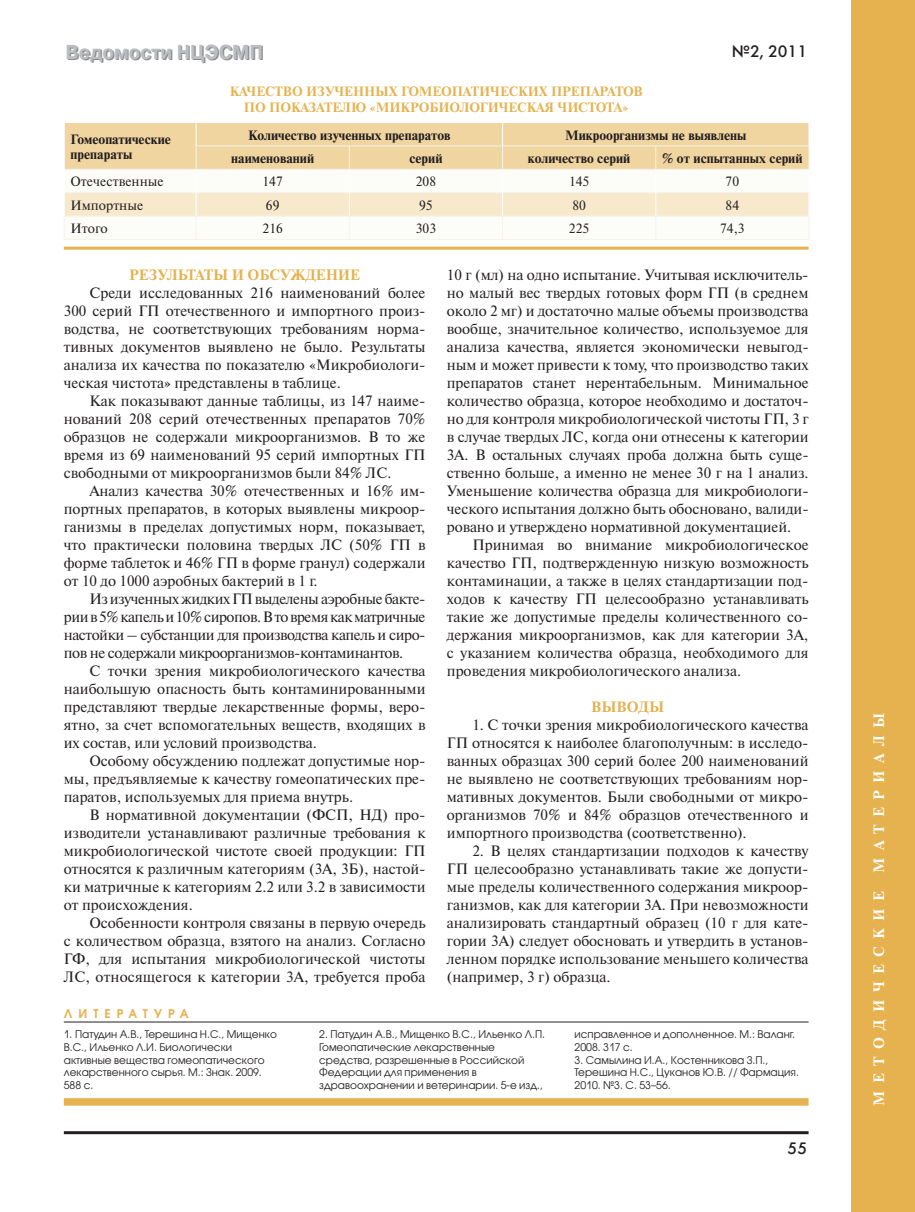
<style>
.page{position:relative;width:915px;height:1212px;background:#fff}
.page>*{position:absolute;margin:0;border:0;box-sizing:border-box;transform-origin:0 0}
.t1{font:700 20.25px "Pragmatica C";color:#8a8c8f;scale:.9 1}
.t2{font:16.5px "Futura Futuris C";color:#231f20}
.t3{font:15px/18px "Newton C";color:#231f20;text-align:justify}
.t4{font:700 15px "Newton C";color:#e5b24f}
.t5{font:700 15px "Newton C";letter-spacing:.5em;color:#fff}
.t6{font:700 13.5px/15px "Newton C";color:#231f20}
.t7{font:700 13.5px/16.2px "Newton C";color:#e5b24f;text-align:center}
.t8{font:13.5px "Newton C";color:#231f20}
.t9{font:700 12px "Avant Garde Gothic C";letter-spacing:.5em;color:#e5b24f}
.t10{font:10.5px/12.6px "Avant Garde Gothic C";color:#231f20}
</style>
<div class="page">
<hr style="left:64px;top:1131px;width:744px;height:3px;background:#231f20">
<div style="left:850px;top:0;width:64px;height:1212px;background:#e5b24f"></div>
<hr style="left:64px;top:247px;width:744px;height:3px;background:#e5b24f">
<hr style="left:64px;top:239px;width:745px;height:1px;background:#f6f3ea">
<svg style="left:64px;top:123px;width:745px;height:116px"></svg>
<div style="left:64px;top:1098px;width:744px;height:8px;background:#e5b24f"></div>
<hr style="left:64px;top:1021px;width:744px;height:1px;background:#231f20">
<h1 class="t1" style="left:67px;top:42px;width:221px">Ведомости НЦЭСМП</h1>
<p class="t2" style="left:731px;top:41px;width:77px">№2, 2011</p>
<p class="t7" style="left:230px;top:84px;width:414px">КАЧЕСТВО ИЗУЧЕННЫХ ГОМЕОПАТИЧЕСКИХ ПРЕПАРАТОВ<br>ПО ПОКАЗАТЕЛЮ «МИКРОБИОЛОГИЧЕСКАЯ ЧИСТОТА»</p>
<p class="t6" style="left:71px;top:133px;width:102px">Гомеопатические препараты</p>
<p class="t6" style="left:248px;top:128px;width:204px">Количество изученных препаратов</p>
<p class="t6" style="left:565px;top:128px;width:182px">Микроорганизмы не выявлены</p>
<p class="t6" style="left:231px;top:152px;width:84px">наименований</p>
<p class="t6" style="left:409px;top:152px;width:35px">серий</p>
<p class="t6" style="left:527px;top:152px;width:104px">количество серий</p>
<p class="t6" style="left:662px;top:152px;width:142px">% от испытанных серий</p>
<p class="t8" style="left:71px;top:177px;width:95px">Отечественные</p>
<p class="t8" style="left:262px;top:177px;width:22px">147</p>
<p class="t8" style="left:415px;top:177px;width:22px">208</p>
<p class="t8" style="left:569px;top:177px;width:22px">145</p>
<p class="t8" style="left:725px;top:177px;width:15px">70</p>
<p class="t8" style="left:71px;top:200px;width:74px">Импортные</p>
<p class="t8" style="left:266px;top:200px;width:15px">69</p>
<p class="t8" style="left:419px;top:200px;width:15px">95</p>
<p class="t8" style="left:572px;top:200px;width:15px">80</p>
<p class="t8" style="left:725px;top:200px;width:15px">84</p>
<p class="t8" style="left:71px;top:224px;width:39px">Итого</p>
<p class="t8" style="left:262px;top:224px;width:22px">216</p>
<p class="t8" style="left:415px;top:224px;width:22px">303</p>
<p class="t8" style="left:568px;top:224px;width:22px">225</p>
<p class="t8" style="left:719px;top:224px;width:26px">74,3</p>
<p class="t4" style="left:129px;top:269px;width:232px">РЕЗУЛЬТАТЫ И ОБСУЖДЕНИЕ</p>
<p class="t3" style="left:64px;top:285px;width:363px;text-indent:26px">Среди исследованных 216 наименований более 300 серий ГП отечественного и импортного произ&shy;водства, не соответствующих требованиям норма&shy;тивных документов выявлено не было. Результаты анализа их качества по показателю «Микробиологи&shy;ческая чистота» представлены в таблице.</p>
<p class="t3" style="left:64px;top:393px;width:363px;text-indent:26px">Как показывают данные таблицы, из 147 наиме&shy;нований 208 серий отечественных препаратов 70% образцов не содержали микроорганизмов. В то же время из 69 наименований 95 серий импортных ГП свободными от микроорганизмов были 84% ЛС.</p>
<p class="t3" style="left:64px;top:483px;width:363px;text-indent:26px">Анализ качества 30% отечественных и 16% им&shy;портных препаратов, в которых выявлены микроор&shy;ганизмы в пределах допустимых норм, показывает, что практически половина твердых ЛС (50% ГП в форме таблеток и 46% ГП в форме гранул) содержали от 10 до 1000 аэробных бактерий в 1 г.</p>
<p class="t3" style="left:64px;top:591px;width:363px;text-indent:26px">Из изученных жидких ГП выделены аэробные бакте&shy;рии в 5% капель и 10% сиропов. В то время как матричные настойки – субстанции для производства капель и сиро&shy;пов не содержали микроорганизмов-контаминантов.</p>
<p class="t3" style="left:64px;top:663px;width:363px;text-indent:26px">С точки зрения микробиологического качества наибольшую опасность быть контаминированными представляют твердые лекарственные формы, веро&shy;ятно, за счет вспомогательных веществ, входящих в их состав, или условий производства.</p>
<p class="t3" style="left:64px;top:753px;width:363px;text-indent:26px">Особому обсуждению подлежат допустимые нор&shy;мы, предъявляемые к качеству гомеопатических пре&shy;паратов, используемых для приема внутрь.</p>
<p class="t3" style="left:64px;top:807px;width:363px;text-indent:26px">В нормативной документации (ФСП, НД) про&shy;изводители устанавливают различные требования к микробиологической чистоте своей продукции: ГП относятся к различным категориям (3А, 3Б), настой&shy;ки матричные к категориям 2.2 или 3.2 в зависимости от происхождения.</p>
<p class="t3" style="left:64px;top:915px;width:363px;text-indent:26px">Особенности контроля связаны в первую очередь с количеством образца, взятого на анализ. Согласно ГФ, для испытания микробиологической чистоты ЛС, относящегося к категории 3А, требуется проба</p>
<p class="t9" style="left:64px;top:1009px;width:126px">ЛИТЕРАТУРА</p>
<p class="t3" style="left:446px;top:267px;width:363px">10 г (мл) на одно испытание. Учитывая исключитель&shy;но малый вес твердых готовых форм ГП (в среднем около 2 мг) и достаточно малые объемы производства вообще, значительное количество, используемое для анализа качества, является экономически невыгод&shy;ным и может привести к тому, что производство таких препаратов станет нерентабельным. Минимальное количество образца, которое необходимо и достаточ&shy;но для контроля микробиологической чистоты ГП, 3 г в случае твердых ЛС, когда они отнесены к категории 3А. В остальных случаях проба должна быть суще&shy;ственно больше, а именно не менее 30 г на 1 анализ.<br>Уменьшение количества образца для микробиологи&shy;ческого испытания должно быть обосновано, валиди&shy;ровано и утверждено нормативной документацией.</p>
<p class="t3" style="left:446px;top:537px;width:363px;text-indent:26px">Принимая во внимание микробиологическое качество ГП, подтвержденную низкую возможность контаминации, а также в целях стандартизации под&shy;ходов к качеству ГП целесообразно устанавливать такие же допустимые пределы количественного со&shy;держания микроорганизмов, как для категории 3А, с указанием количества образца, необходимого для проведения микробиологического анализа.</p>
<p class="t4" style="left:591px;top:701px;width:74px">ВЫВОДЫ</p>
<p class="t3" style="left:446px;top:717px;width:363px;text-indent:26px">1. С точки зрения микробиологического качества ГП относятся к наиболее благополучным: в исследо&shy;ванных образцах 300 серий более 200 наименований не выявлено не соответствующих требованиям нор&shy;мативных документов. Были свободными от микро&shy;организмов 70% и 84% образцов отечественного и импортного производства (соответственно).</p>
<p class="t3" style="left:446px;top:843px;width:363px;text-indent:26px">2. В целях стандартизации подходов к качеству ГП целесообразно устанавливать такие же допусти&shy;мые пределы количественного содержания микроор&shy;ганизмов, как для категории 3А. При невозможности анализировать стандартный образец (10 г для кате&shy;гории 3А) следует обосновать и утвердить в установ&shy;ленном порядке использование меньшего количества (например, 3 г) образца.</p>
<p class="t10" style="left:64px;top:1029px;width:214px">1. Патудин А.В., Терешина Н.С., Мищенко<br>В.С., Ильенко Л.И. Биологически активные вещества гомеопатического лекарственного сырья. М.: Знак. 2009.<br>588 с.</p>
<p class="t10" style="left:319px;top:1029px;width:227px">2. Патудин А.В., Мищенко В.С., Ильенко Л.П.<br>Гомеопатические лекарственные средства, разрешенные в Российской Федерации для применения в здравоохранении и ветеринарии. 5-е изд.,</p>
<p class="t10" style="left:574px;top:1029px;width:222px">исправленное и дополненное. М.: Валанг.<br>2008. 317 с.</p>
<p class="t10" style="left:574px;top:1054px;width:226px">3. Самылина И.А., Костенникова З.П.,<br>Терешина Н.С., Цуканов Ю.В. // Фармация.<br>2010. №3. С. 53–56.</p>
<p class="t2" style="left:787px;top:1138px;width:21px">55</p>
<p class="t5" style="left:873px;top:1106px;width:394px;rotate:-90deg">МЕТОДИЧЕСКИЕ МАТЕРИАЛЫ</p>
</div>
